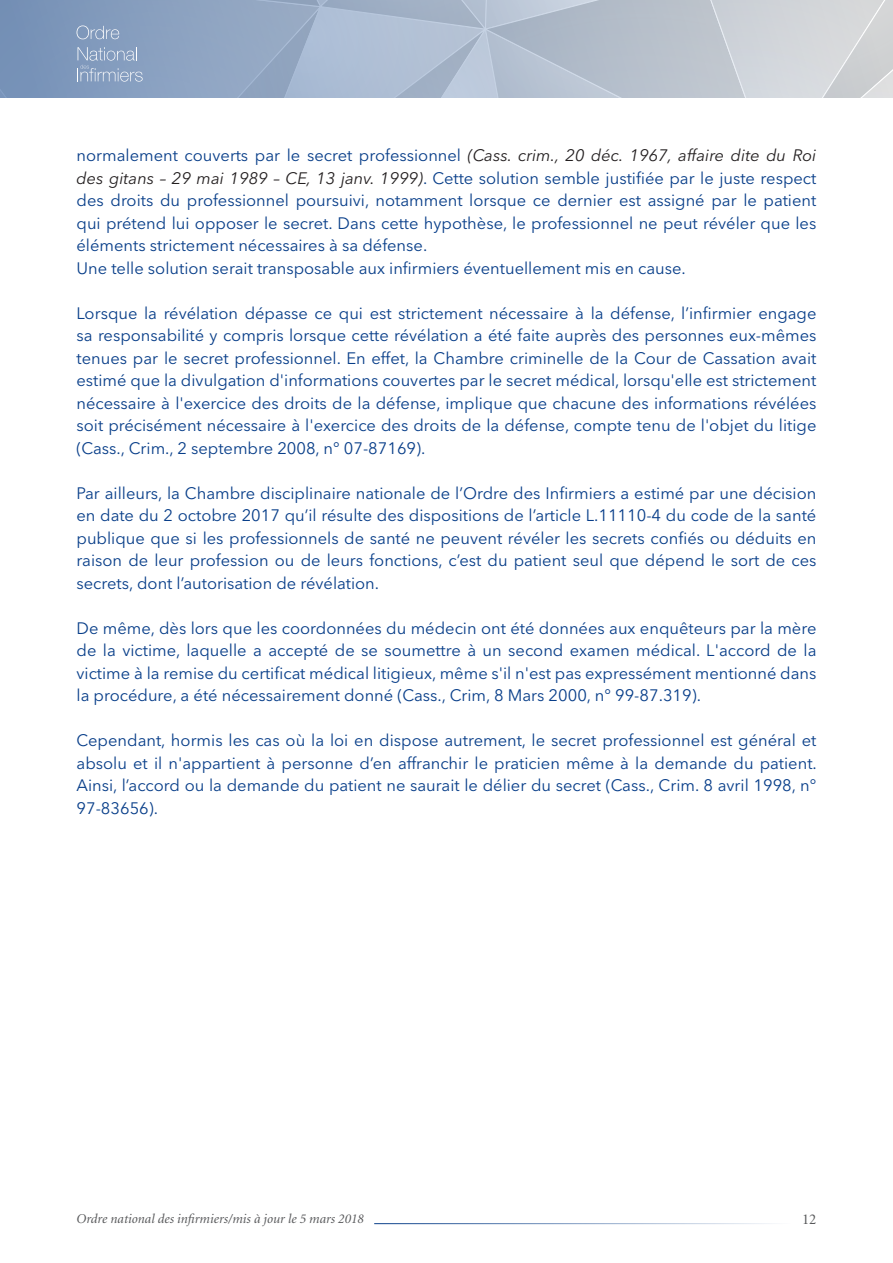
<style>
.page{position:relative;width:893px;height:1263px;background:#fff}
.page>*{position:absolute;margin:0;border:0;box-sizing:border-box;transform-origin:0 0}
.t1{font:16.5px/22.5px "Avenir Next LT Pro";color:#083e89;text-align:justify}
.t2{font:15px "Minion";color:#57585a}
.t3{font:italic 13.5px "Minion";color:#57585a}
.s1{font-style:italic;color:#231f20}
</style>
<div class="page">
<hr style="left:374px;top:1223px;width:417px;height:1px;background:#083e89">
<svg style="left:0;top:0;width:893px;height:98px;background:#aab8cb"></svg>
<p class="t1" style="left:77px;top:144px;width:741px;text-align:left">normalement couverts par le secret professionnel <span class="s1">(Cass. crim., 20 déc. 1967, affaire dite du Roi des gitans – 29 mai 1989 – CE, 13 janv. 1999)</span>. Cette solution semble justifiée par le juste respect des droits du professionnel poursuivi, notamment lorsque ce dernier est assigné par le patient qui prétend lui opposer le secret. Dans cette hypothèse, le professionnel ne peut révéler que les éléments strictement nécessaires à sa défense.<br>Une telle solution serait transposable aux infirmiers éventuellement mis en cause.</p>
<p class="t1" style="left:77px;top:302px;width:741px">Lorsque la révélation dépasse ce qui est strictement nécessaire à la défense, l’infirmier engage sa responsabilité y compris lorsque cette révélation a été faite auprès des personnes eux-mêmes tenues par le secret professionnel. En effet, la Chambre criminelle de la Cour de Cassation avait estimé que la divulgation d'informations couvertes par le secret médical, lorsqu'elle est strictement nécessaire à l'exercice des droits de la défense, implique que chacune des informations révélées soit précisément nécessaire à l'exercice des droits de la défense, compte tenu de l'objet du litige (Cass., Crim., 2 septembre 2008, n° 07-87169).</p>
<p class="t1" style="left:77px;top:482px;width:741px">Par ailleurs, la Chambre disciplinaire nationale de l’Ordre des Infirmiers a estimé par une décision en date du 2 octobre 2017 qu’il résulte des dispositions de l’article L.11110-4 du code de la santé publique que si les professionnels de santé ne peuvent révéler les secrets confiés ou déduits en raison de leur profession ou de leurs fonctions, c’est du patient seul que dépend le sort de ces secrets, dont l’autorisation de révélation.</p>
<p class="t1" style="left:77px;top:617px;width:741px">De même, dès lors que les coordonnées du médecin ont été données aux enquêteurs par la mère de la victime, laquelle a accepté de se soumettre à un second examen médical. L'accord de la victime à la remise du certificat médical litigieux, même s'il n'est pas expressément mentionné dans la procédure, a été nécessairement donné (Cass., Crim, 8 Mars 2000, n° 99-87.319).</p>
<p class="t1" style="left:77px;top:729px;width:742px">Cependant, hormis les cas où la loi en dispose autrement, le secret professionnel est général et absolu et il n'appartient à personne d’en affranchir le praticien même à la demande du patient.<br>Ainsi, l’accord ou la demande du patient ne saurait le délier du secret (Cass., Crim. 8 avril 1998, n° 97-83656).</p>
<p class="t3" style="left:77px;top:1212px;width:289px">Ordre national des infirmiers/mis à jour le 5 mars 2018</p>
<p class="t2" style="left:802px;top:1212px;width:16px">12</p>
</div>
